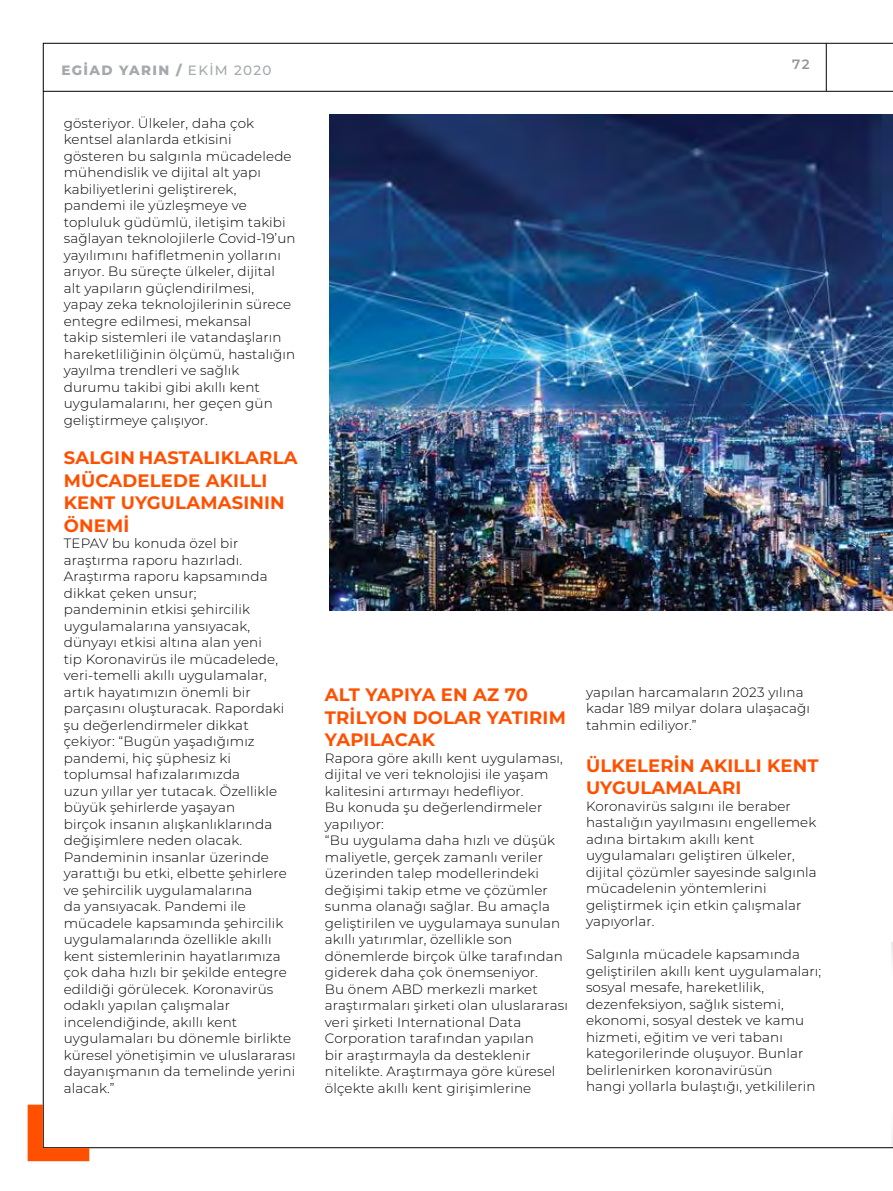
<style>
.page{position:relative;width:893px;height:1191px;background:#fff}
.page>*{position:absolute;margin:0;border:0;box-sizing:border-box;transform-origin:0 0}
.t1{font:700 18px/22.5px "Montserrat";letter-spacing:.01em;color:#ff5000}
.t2{font:300 13.5px/16.5px "Montserrat";letter-spacing:.01em;color:#000}
.t3{font:800 13.5px "Montserrat";letter-spacing:.1em;color:#a4a9ad}
.t4{font:600 13.5px "Montserrat";color:#939598}
.s1{font-weight:500}
</style>
<div class="page">
<svg style="left:28px;top:1103px;width:61px;height:58px"></svg>
<svg style="left:43px;top:43px;width:850px;height:52px"></svg>
<img style="left:329px;top:115px;width:564px;height:495px">
<img style="left:892px;top:942px;width:1px;height:204px">
<p class="t3" style="left:61px;top:60px;width:212px">EGİAD YARIN / <span class="s1">EKİM 2020</span></p>
<p class="t2" style="left:64px;top:114px;width:233px">gösteriyor. Ülkeler, daha çok kentsel alanlarda etkisini<br>gösteren bu salgınla mücadelede mühendislik ve dijital alt yapı kabiliyetlerini geliştirerek, pandemi ile yüzleşmeye ve topluluk güdümlü, iletişim takibi sağlayan teknolojilerle Covid-19’un yayılımını hafifletmenin yollarını arıyor. Bu süreçte ülkeler, dijital<br>alt yapıların güçlendirilmesi, yapay zeka teknolojilerinin sürece entegre edilmesi, mekansal<br>takip sistemleri ile vatandaşların hareketliliğinin ölçümü, hastalığın yayılma trendleri ve sağlık durumu takibi gibi akıllı kent uygulamalarını, her geçen gün geliştirmeye çalışıyor.</p>
<h1 class="t1" style="left:64px;top:445px;width:118px">SALGIN HASTALIKLARLA<br>MÜ CADELEDE</h1>
<h1 class="t1" style="left:206px;top:468px;width:12px">AKILLI</h1>
<h1 class="t1" style="left:64px;top:490px;width:14px">KENT</h1>
<h1 class="t1" style="left:121px;top:490px;width:55px">UYGULAMA</h1>
<h1 class="t1" style="left:232px;top:490px;width:23px">SININ</h1>
<h1 class="t1" style="left:64px;top:513px;width:16px">ÖNEM</h1>
<h1 class="t1" style="left:124px;top:513px;width:7px">İ</h1>
<p class="t2" style="left:64px;top:534px;width:233px">TEPAV bu konuda özel bir araştırma raporu hazırladı.<br>Araştırma raporu kapsamında dikkat çeken unsur;<br>pandeminin etkisi şehircilik uygulamalarına yansıyacak, dünyayı etkisi altına alan yeni<br>tip Koronavirüs ile mücadelede, veri-temelli akıllı uygulamalar, artık hayatımızın önemli bir parçasını oluşturacak. Rapordaki şu değerlendirmeler dikkat çekiyor: “Bugün yaşadığımız pandemi, hiç şüphesiz ki toplumsal hafızalarımızda<br>uzun yıllar yer tutacak. Özellikle büyük şehirlerde yaşayan<br>birçok insanın alışkanlıklarında değişimlere neden olacak.<br>Pandeminin insanlar üzerinde yarattığı bu etki, elbette şehirlere ve şehircilik uygulamalarına<br>da yansıyacak. Pandemi ile mücadele kapsamında şehircilik uygulamalarında özellikle akıllı kent sistemlerinin hayatlarımıza çok daha hızlı bir şekilde entegre edildiği görülecek. Koronavirüs odaklı yapılan çalışmalar incelendiğinde, akıllı kent uygulamaları bu dönemle birlikte küresel yönetişimin ve uluslararası dayanışmanın da temelinde yerini alacak.”</p>
<p class="t4" style="left:792px;top:55px;width:19px">72</p>
<h1 class="t1" style="left:325px;top:682px;width:13px">ALT</h1>
<h1 class="t1" style="left:365px;top:682px;width:13px">YAPIYA</h1>
<h1 class="t1" style="left:441px;top:682px;width:88px">EN AZ 70</h1>
<h1 class="t1" style="left:325px;top:705px;width:44px">TRİLYON</h1>
<h1 class="t1" style="left:413px;top:705px;width:15px">DOLAR</h1>
<h1 class="t1" style="left:487px;top:705px;width:13px">YATIRIM</h1>
<h1 class="t1" style="left:325px;top:727px;width:4px">YAPILA</h1>
<h1 class="t1" style="left:395px;top:727px;width:28px">CAK</h1>
<p class="t2" style="left:325px;top:749px;width:245px">Rapora göre akıllı kent uygulaması, dijital ve veri teknolojisi ile yaşam kalitesini artırmayı hedefliyor.<br>Bu konuda şu değerlendirmeler yapılıyor:<br>“Bu uygulama daha hızlı ve düşük maliyetle, gerçek zamanlı veriler üzerinden talep modellerindeki değişimi takip etme ve çözümler sunma olanağı sağlar. Bu amaçla geliştirilen ve uygulamaya sunulan akıllı yatırımlar, özellikle son dönemlerde birçok ülke tarafından giderek daha çok önemseniyor.<br>Bu önem ABD merkezli market araştırmaları şirketi olan uluslararası veri şirketi International Data Corporation tarafından yapılan<br>bir araştırmayla da desteklenir nitelikte. Araştırmaya göre küresel ölçekte akıllı kent girişimlerine</p>
<p class="t2" style="left:586px;top:683px;width:225px">yapılan harcamaların 2023 yılına kadar 189 milyar dolara ulaşacağı tahmin ediliyor.”</p>
<h1 class="t1" style="left:586px;top:753px;width:14px">ÜLKELER</h1>
<h1 class="t1" style="left:674px;top:753px;width:38px">İN AKILLI</h1>
<h1 class="t1" style="left:767px;top:753px;width:14px">KENT</h1>
<h1 class="t1" style="left:586px;top:775px;width:54px">UY GULAMALARI</h1>
<p class="t2" style="left:586px;top:797px;width:232px">Koronavirüs salgını ile beraber hastalığın yayılmasını engellemek adına birtakım akıllı kent uygulamaları geliştiren ülkeler, dijital çözümler sayesinde salgınla mücadelenin yöntemlerini geliştirmek için etkin çalışmalar yapıyorlar.</p>
<p class="t2" style="left:586px;top:946px;width:237px">Salgınla mücadele kapsamında geliştirilen akıllı kent uygulamaları; sosyal mesafe, hareketlilik, dezenfeksiyon, sağlık sistemi, ekonomi, sosyal destek ve kamu hizmeti, eğitim ve veri tabanı kategorilerinde oluşuyor. Bunlar belirlenirken koronavirüsün<br>hangi yollarla bulaştığı, yetkililerin</p>
</div>
